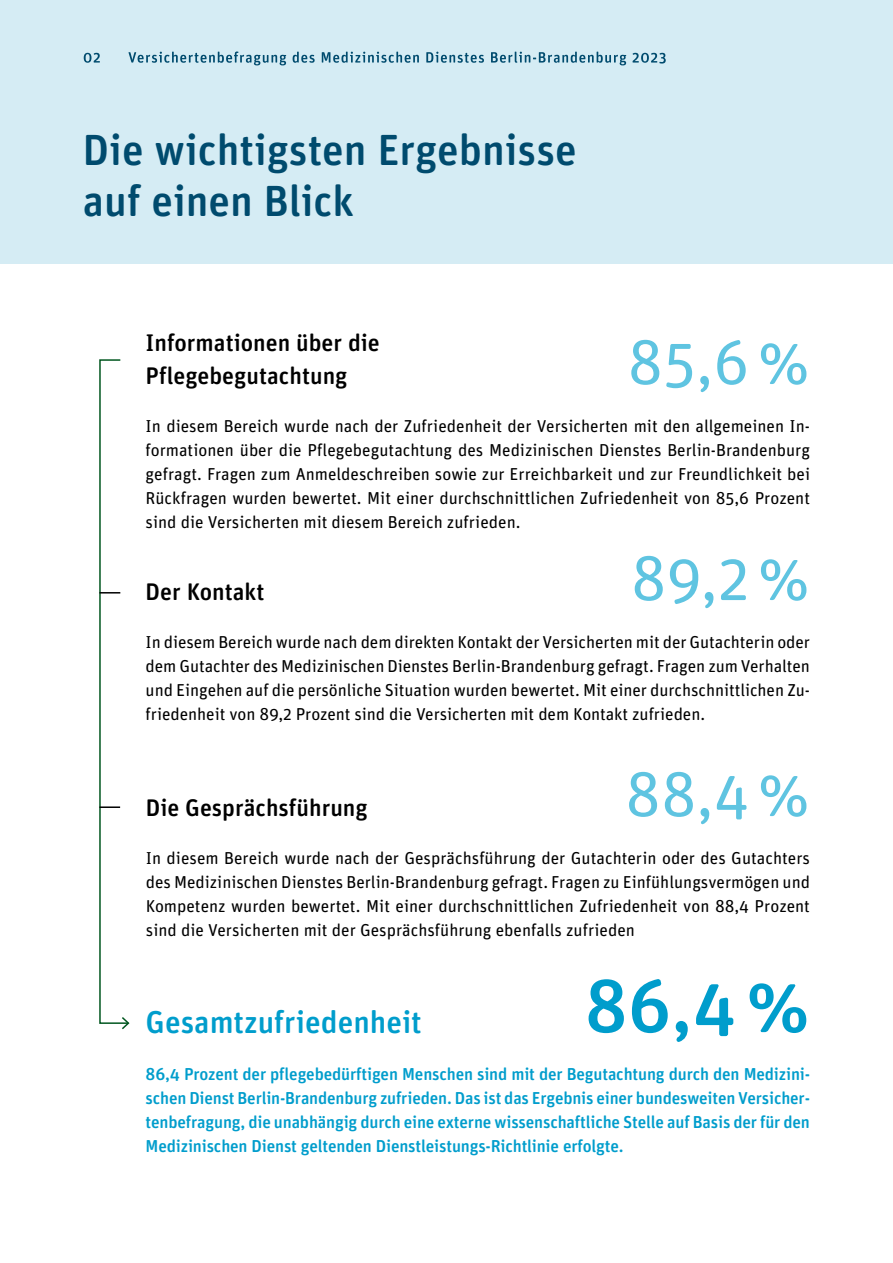
<style>
.page{position:relative;width:893px;height:1263px;background:#fff}
.page>*{position:absolute;margin:0;border:0;box-sizing:border-box;transform-origin:0 0}
.t1{font:500 43.5px/51px "Unit Rounded OT";color:#004b6e}
.t2{font:500 31.5px "Unit Rounded OT";color:#009dcc}
.t3{font:500 24px/33px "Unit Rounded OT";color:#000}
.t4{font:17.25px/24px "Unit Rounded OT";color:#000;text-align:justify}
.t5{font:500 17.25px/24px "Unit Rounded OT";letter-spacing:-.01em;color:#009dcc;text-align:justify}
</style>
<div class="page">
<div style="left:0;top:0;width:893px;height:264px;background:#d5ecf4"></div>
<svg style="left:631px;top:340px;width:175px;height:52px"></svg>
<svg style="left:589px;top:979px;width:217px;height:63px"></svg>
<svg style="left:635px;top:556px;width:171px;height:52px"></svg>
<svg style="left:629px;top:772px;width:177px;height:52px"></svg>
<svg style="left:84px;top:52px;width:582px;height:13px"></svg>
<svg style="left:99px;top:359px;width:31px;height:671px"></svg>
<hr style="left:99px;top:806px;width:21px;height:2px;background:#000">
<h1 class="t1" style="left:83px;top:124px;width:495px">Die wichtigsten Ergebnisse auf einen Blick</h1>
<p class="t3" style="left:146px;top:326px;width:236px">Informationen über die<br>Pflegebegutachtung</p>
<p class="t4" style="left:146px;top:414px;width:666px">In diesem Bereich wurde nach der Zufriedenheit der Versicherten mit den allgemeinen In&shy;formationen über die Pflegebegutachtung des Medizinischen Dienstes Berlin-Brandenburg gefragt. Fragen zum Anmeldeschreiben sowie zur Erreichbarkeit und zur Freundlichkeit bei Rückfragen wurden bewertet. Mit einer durchschnittlichen Zufriedenheit von 85,6 Prozent sind die Versicherten mit diesem Bereich zufrieden.</p>
<p class="t3" style="left:146px;top:575px;width:120px">Der Kontakt</p>
<p class="t4" style="left:146px;top:630px;width:666px">In diesem Bereich wurde nach dem direkten Kontakt der Versicherten mit der Gutachterin oder dem Gutachter des Medizinischen Dienstes Berlin-Brandenburg gefragt. Fragen zum Verhalten und Eingehen auf die persönliche Situation wurden bewertet. Mit einer durchschnittlichen Zu&shy;friedenheit von 89,2 Prozent sind die Versicherten mit dem Kontakt zufrieden.</p>
<p class="t3" style="left:146px;top:791px;width:223px">Die Gesprächsführung</p>
<p class="t4" style="left:146px;top:846px;width:666px">In diesem Bereich wurde nach der Gesprächsführung der Gutachterin oder des Gutachters des Medizinischen Dienstes Berlin-Brandenburg gefragt. Fragen zu Einfühlungsvermögen und Kompetenz wurden bewertet. Mit einer durchschnittlichen Zufriedenheit von 88,4 Prozent sind die Versicherten mit der Gesprächsführung ebenfalls zufrieden</p>
<p class="t2" style="left:146px;top:1002px;width:278px">Gesamtzufriedenheit</p>
<p class="t5" style="left:146px;top:1062px;width:666px">86,4 Prozent der pflegebedürftigen Menschen sind mit der Begutachtung durch den Medizini&shy;schen Dienst Berlin-Brandenburg zufrieden. Das ist das Ergebnis einer bundesweiten Versicher&shy;tenbefragung, die unabhängig durch eine externe wissenschaftliche Stelle auf Basis der für den Medizinischen Dienst geltenden Dienstleistungs-Richtlinie erfolgte.</p>
</div>
